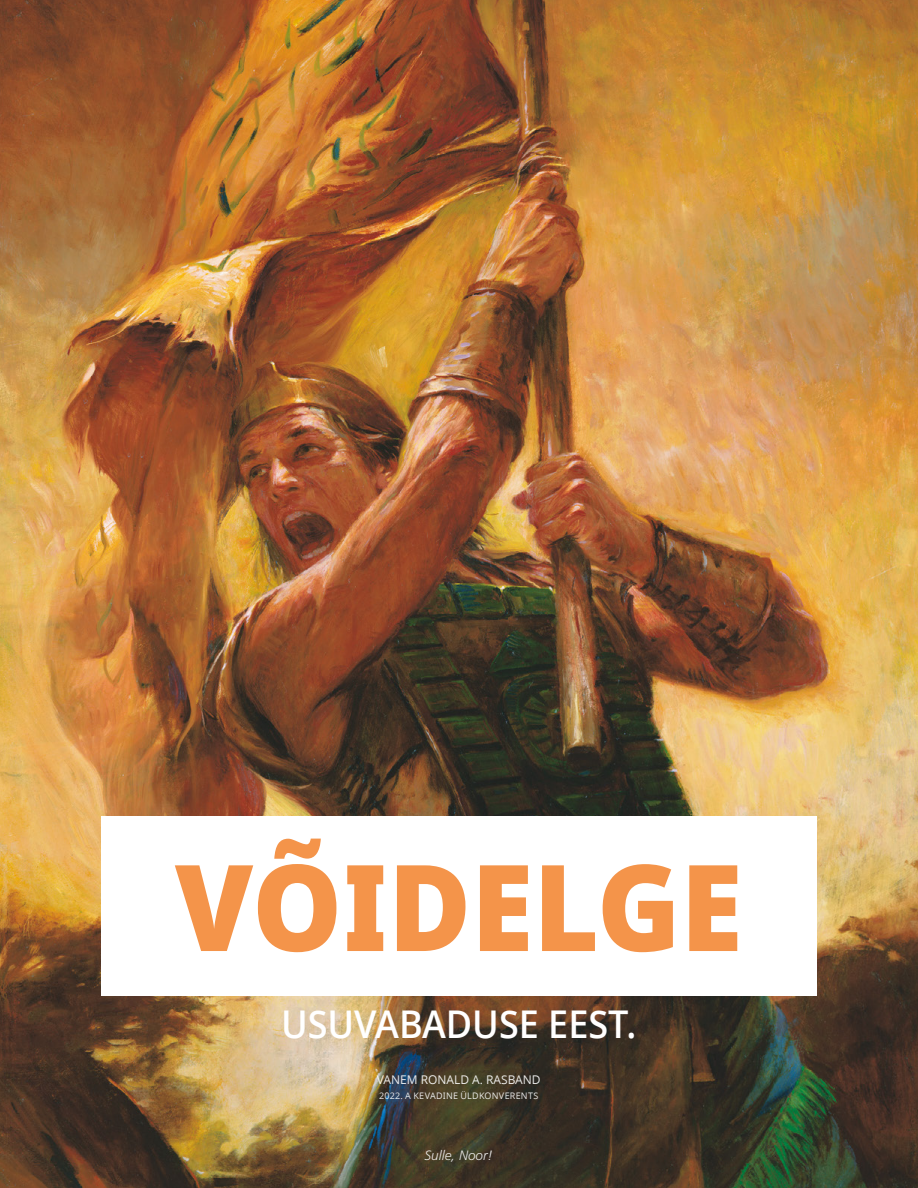
<style>
.page{position:relative;width:918px;height:1188px;background:#fff}
.page>*{position:absolute;margin:0;border:0;box-sizing:border-box;transform-origin:0 0}
.t1{font:800 120px "Dots Solidlds Lat";color:#f38836;scale:.94 1}
.Pull_Quote_Rasband_G{font:600 38.25px "Dots Solidlds Lat";color:#fff;scale:.94 1}
.t2{font:italic 300 13.5px "Frutigerlds Lat";color:#fff}
.t3{font:12px "Dots Solidlds Lat";color:#fff}
.t4{font:9px "Dots Solidlds Lat";letter-spacing:.03em;color:#fff}
</style>
<div class="page">
<img style="left:0;top:0;width:918px;height:1188px">
<div style="left:101px;top:816px;width:716px;height:180px;background:#fff"></div>
<h1 class="t1" style="left:175px;top:816px;width:606px">VÕIDELGE</h1>
<p class="Pull_Quote_Rasband_G" style="left:281px;top:996px;width:380px">USUVABADUSE EEST.</p>
<h3 class="t3" style="left:377px;top:1071px;width:165px">VANEM RONALD A. RASBAND</h3>
<p class="t4" style="left:379px;top:1089px;width:161px">2022. A KEVADINE ÜLDKONVERENTS</p>
<h3 class="t2" style="left:425px;top:1145px;width:70px">Sulle, Noor!</h3>
</div>
